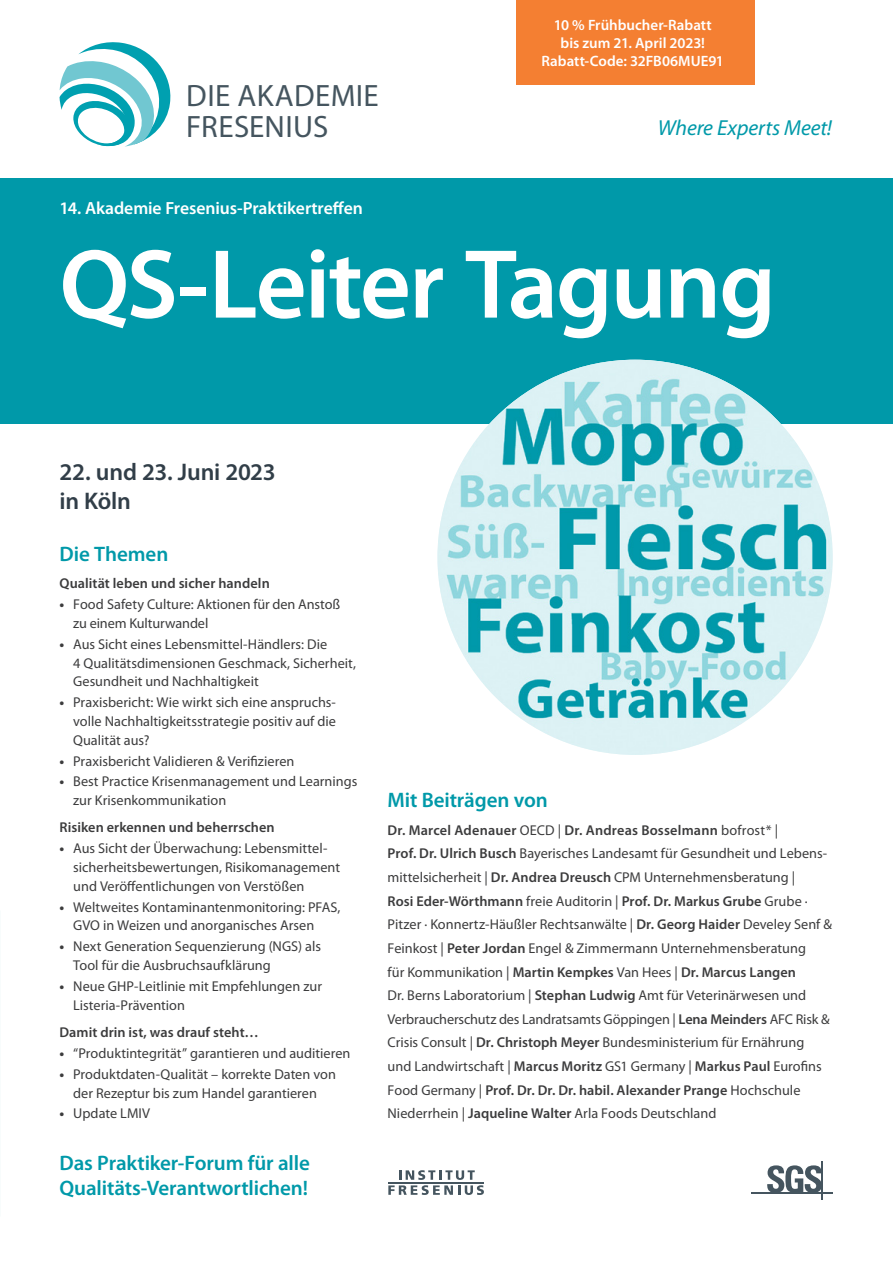
<style>
.page{position:relative;width:893px;height:1263px;background:#fff}
.page>*{position:absolute;margin:0;border:0;box-sizing:border-box;transform-origin:0 0}
.t1{font:600 99px "Myriad Pro";letter-spacing:-.02em;color:#fff}
.t2{font:31.05px/31px "Myriad Pro";letter-spacing:.01em;color:#45555f}
.t3{font:600 24px "Myriad Pro";letter-spacing:-.01em;color:#313e48}
.t4{font:italic 21.75px "Myriad Pro";letter-spacing:-.005em;color:#0099a9}
.Zwischenüberschrifte{font:600 21px/25.2px "Myriad Pro";letter-spacing:-.005em;color:#0099a9}
.t5{font:600 17.7px "Myriad Pro";letter-spacing:-.005em;color:#fff}
.t6{font:600 15px "Myriad Pro";color:#fff}
.Fließtext{font:14.25px/18.8px "Myriad Pro";color:#3c3c3d}
.Vortragstitel{font:600 14.25px "Myriad Pro";letter-spacing:.005em;color:#3c3c3d}
.s1{font-weight:700}
.s2{font-weight:600}
</style>
<div class="page">
<div style="left:0;top:178px;width:893px;height:245px;background:#0099a9"></div>
<svg style="left:60px;top:42px;width:111px;height:105px"></svg>
<svg style="left:388px;top:1170px;width:96px;height:25px"></svg>
<hr style="left:388px;top:1182px;width:96px;height:1px;background:#45555f">
<svg style="left:767px;top:1165px;width:55px;height:27px"></svg>
<hr style="left:751px;top:1192px;width:81px;height:2px;background:#45555f">
<hr style="left:822px;top:1161px;width:1px;height:38px;background:#45555f">
<div style="left:516px;top:0;width:238px;height:85px;background:#f47f32"></div>
<img style="left:437px;top:360px;width:396px;height:395px;border-radius:198px">
<p class="t2" style="left:186px;top:79px;width:194px">DIE AKADEMIE<br>FRESENIUS</p>
<p class="t5" style="left:60px;top:197px;width:305px">14. Akademie Fresenius-Praktikertreffen</p>
<p class="t6" style="left:554px;top:16px;width:160px">10 % Frühbucher-Rabatt</p>
<p class="t6" style="left:560px;top:34px;width:146px">bis zum 21. April 2023!</p>
<p class="t6" style="left:542px;top:52px;width:184px">Rabatt-Code: 32FB06MUE91</p>
<p class="t4" style="left:658px;top:114px;width:176px">Where Experts Meet!</p>
<p class="t1" style="left:60px;top:221px;width:718px">QS-Leiter Tagung</p>
<p class="t3" style="left:60px;top:457px;width:218px">22. und 23. Juni 2023</p>
<p class="t3" style="left:60px;top:486px;width:73px">in Köln</p>
<p class="Zwischenüberschrifte" style="left:60px;top:541px;width:110px">Die Themen</p>
<p class="Vortragstitel" style="left:60px;top:574px;width:212px">Qualität leben und sicher handeln</p>
<p class="Fließtext" style="left:73px;top:595px;width:269px;text-indent:-14px"><span class="s1">•</span> Food Safety Culture: Aktionen für den Anstoß zu einem Kulturwandel</p>
<p class="Fließtext" style="left:73px;top:634px;width:284px;text-indent:-14px"><span class="s1">•</span> Aus Sicht eines Lebensmittel-Händlers: Die<br>4 Qualitätsdimensionen Geschmack, Sicherheit,<br>Gesundheit und Nachhaltigkeit</p>
<p class="Fließtext" style="left:73px;top:693px;width:264px;text-align:justify;text-indent:-14px"><span class="s1">•</span> Praxisbericht: Wie wirkt sich eine anspruchs&shy;volle Nachhaltigkeitsstrategie positiv auf die Qualität aus?</p>
<p class="Fließtext" style="left:60px;top:751px;width:236px"><span class="s1">•</span> Praxisbericht Validieren &amp; Verifizieren</p>
<p class="Fließtext" style="left:73px;top:772px;width:286px;text-indent:-14px"><span class="s1">•</span> Best Practice Krisenmanagement und Learnings zur Krisenkommunikation</p>
<p class="Vortragstitel" style="left:60px;top:819px;width:217px">Risiken erkennen und beherrschen</p>
<p class="Fließtext" style="left:73px;top:839px;width:268px;text-indent:-14px"><span class="s1">•</span> Aus Sicht der Überwachung: Lebensmittel&shy;sicherheitsbewertungen, Risikomanagement und Veröffentlichungen von Verstößen</p>
<p class="Fließtext" style="left:73px;top:897px;width:269px;text-indent:-14px"><span class="s1">•</span> Weltweites Kontaminantenmonitoring: PFAS,<br>GVO in Weizen und anorganisches Arsen</p>
<p class="Fließtext" style="left:73px;top:937px;width:249px;text-indent:-14px"><span class="s1">•</span> Next Generation Sequenzierung (NGS) als<br>Tool für die Ausbruchsaufklärung</p>
<p class="Fließtext" style="left:73px;top:976px;width:250px;text-indent:-14px"><span class="s1">•</span> Neue GHP-Leitlinie mit Empfehlungen zur<br>Listeria-Prävention</p>
<p class="Vortragstitel" style="left:60px;top:1023px;width:201px">Damit drin ist, was drauf steht…</p>
<p class="Fließtext" style="left:60px;top:1043px;width:292px"><span class="s1">•</span> “Produktintegrität” garantieren und auditieren</p>
<p class="Fließtext" style="left:60px;top:1064px;width:278px;text-align:center"><span class="s1">•</span> Produktdaten-Qualität – korrekte Daten von der Rezeptur bis zum Handel garantieren</p>
<p class="Fließtext" style="left:60px;top:1104px;width:92px"><span class="s1">•</span> Update LMIV</p>
<p class="Zwischenüberschrifte" style="left:60px;top:1149px;width:252px">Das Praktiker-Forum für alle<br>Qualitäts-Verantwortlichen!</p>
<p class="Zwischenüberschrifte" style="left:388px;top:786px;width:162px">Mit Beiträgen von</p>
<p class="Fließtext" style="left:388px;top:818px;width:446px;line-height:23.7px"><span class="s2">Dr. Marcel Adenauer</span> OECD | <span class="s2">Dr. Andreas Bosselmann</span> bofrost* |<br><span class="s2">Prof. Dr. Ulrich Busch</span> Bayerisches Landesamt für Gesundheit und Lebens&shy;mittelsicherheit | <span class="s2">Dr. Andrea Dreusch</span> CPM Unternehmensberatung |<br><span class="s2">Rosi Eder-Wörthmann</span> freie Auditorin | <span class="s2">Prof. Dr. Markus Grube</span> Grube · Pitzer · Konnertz-Häußler Rechtsanwälte | <span class="s2">Dr. Georg Haider</span> Develey Senf &amp; Feinkost | <span class="s2">Peter Jordan</span> Engel &amp; Zimmermann Unternehmensberatung<br>für Kommunikation | <span class="s2">Martin Kempkes</span> Van Hees | <span class="s2">Dr. Marcus Langen<br></span>Dr. Berns Laboratorium | <span class="s2">Stephan Ludwig</span> Amt für Veterinärwesen und Verbraucherschutz des Landratsamts Göppingen | <span class="s2">Lena Meinders</span> AFC Risk &amp; Crisis Consult | <span class="s2">Dr. Christoph Meyer</span> Bundesministerium für Ernährung<br>und Landwirtschaft | <span class="s2">Marcus Moritz</span> GS1 Germany | <span class="s2">Markus Paul</span> Eurofins Food Germany | <span class="s2">Prof. Dr. Dr. Dr. habil. Alexander Prange</span> Hochschule Niederrhein | <span class="s2">Jaqueline Walter</span> Arla Foods Deutschland</p>
</div>
